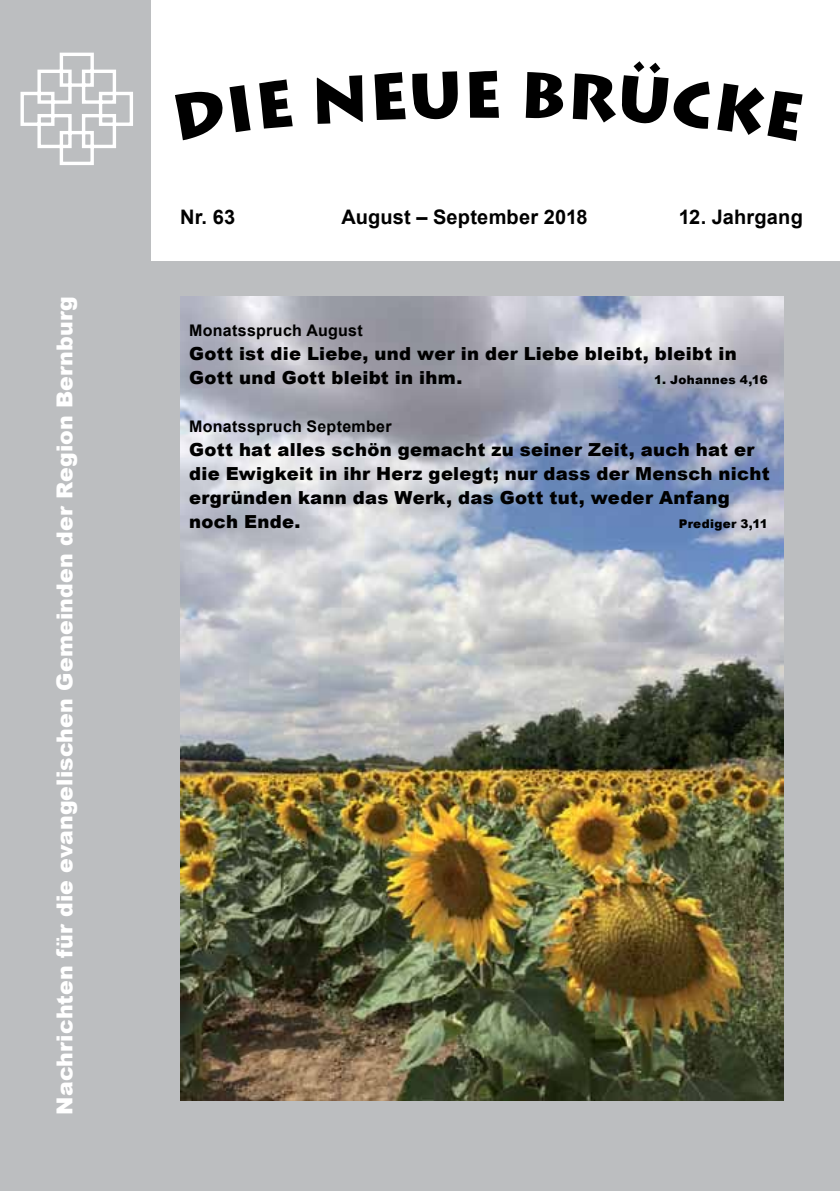
<style>
.page{position:relative;width:840px;height:1191px;background:#fff}
.page>*{position:absolute;margin:0;border:0;box-sizing:border-box;transform-origin:0 0}
.t1{font:900 22px "Arial";letter-spacing:.01em;color:#fff}
.t2{font:700 20px "Arial";letter-spacing:.01em;color:#000}
.t3{font:900 18px/24px "Arial";letter-spacing:.015em;color:#000}
.t4{font:700 16px "Arial";letter-spacing:.02em;color:#000}
.t5{font:900 12px "Arial";letter-spacing:.03em;color:#000}
</style>
<div class="page">
<div style="left:0;top:0;width:839px;height:1191px;background:#bcbec0"></div>
<svg style="left:19px;top:51px;width:116px;height:116px"></svg>
<div style="left:151px;top:0;width:688px;height:260px;background:#fff"></div>
<svg style="left:175px;top:92px;width:48px;height:48px"></svg>
<svg style="left:229px;top:85px;width:21px;height:47px"></svg>
<svg style="left:259px;top:79px;width:33px;height:50px"></svg>
<svg style="left:316px;top:75px;width:46px;height:49px"></svg>
<svg style="left:374px;top:72px;width:31px;height:48px"></svg>
<svg style="left:412px;top:71px;width:45px;height:48px"></svg>
<svg style="left:469px;top:71px;width:29px;height:47px"></svg>
<svg style="left:525px;top:72px;width:38px;height:46px"></svg>
<svg style="left:572px;top:73px;width:43px;height:49px"></svg>
<svg style="left:621px;top:61px;width:88px;height:68px"></svg>
<svg style="left:717px;top:83px;width:85px;height:58px"></svg>
<img style="left:180px;top:297px;width:603px;height:803px">
<p class="t1" style="left:49px;top:1114px;width:820px;rotate:-90deg">Nachrichten für die evangelischen Gemeinden der Region Bernburg</p>
<p class="t2" style="left:180px;top:203px;width:57px">Nr. 63</p>
<p class="t2" style="left:341px;top:203px;width:248px">August – September 2018</p>
<p class="t2" style="left:678px;top:203px;width:126px">12. Jahrgang</p>
<p class="t4" style="left:189px;top:319px;width:175px">Monatsspruch August</p>
<p class="t3" style="left:189px;top:341px;width:548px">Gott ist die Liebe, und wer in der Liebe bleibt, bleibt in<br>Gott und Gott bleibt in ihm.</p>
<p class="t5" style="left:653px;top:371px;width:115px">1. Johannes 4,16</p>
<p class="t4" style="left:189px;top:415px;width:204px">Monatsspruch September</p>
<p class="t3" style="left:189px;top:437px;width:581px">Gott hat alles schön gemacht zu seiner Zeit, auch hat er die Ewigkeit in ihr Herz gelegt; nur dass der Mensch nicht ergründen kann das Werk, das Gott tut, weder Anfang noch Ende.</p>
<p class="t5" style="left:678px;top:515px;width:90px">Prediger 3,11</p>
</div>
